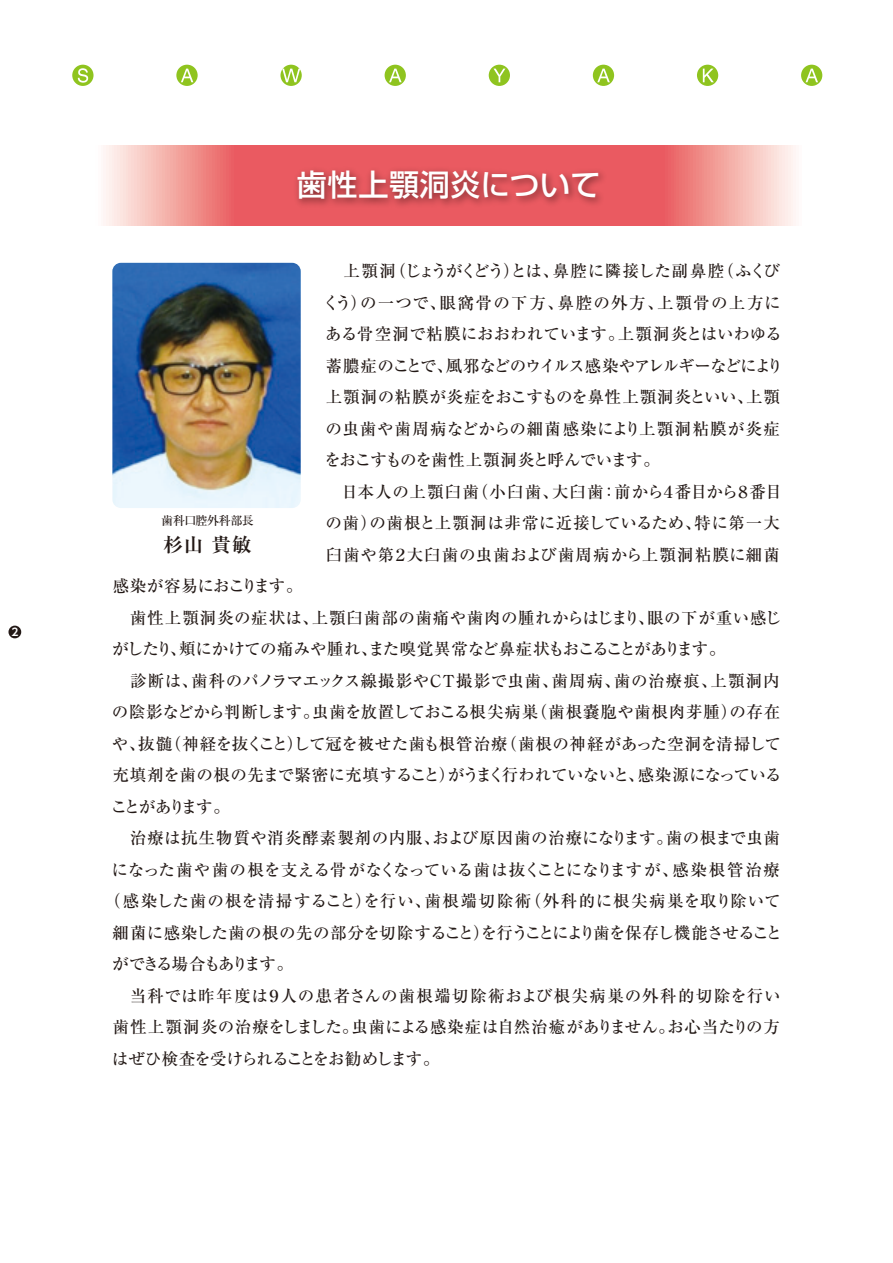
<style>
.page{position:relative;width:893px;height:1263px;background:#fff}
.page>*{position:absolute;margin:0;border:0;box-sizing:border-box;transform-origin:0 0}
.t1{font:500 30px "Shin Go Pro";letter-spacing:.025em;color:#fff}
.t2{font:700 19.5px "Ryumin Pro";color:#231916}
.t3{font:500 16.5px/31.5px "Ryumin Pro";letter-spacing:.015em;color:#231916}
.t4{font:500 16.5px/31.5px "Ryumin Pro";letter-spacing:-.035em;color:#231916}
.t5{font:500 16.5px "Ryumin Pro";letter-spacing:.055em;color:#231916}
.t6{font:500 16.5px/31.5px "Ryumin Pro";letter-spacing:-.005em;color:#231916}
.t7{font:500 16.5px/31.5px "Ryumin Pro";letter-spacing:.045em;color:#231916}
.t8{font:500 16.5px/31.5px "Ryumin Pro";letter-spacing:-.03em;color:#231916}
.t9{font:500 16.5px "Ryumin Pro";letter-spacing:-.04em;color:#231916}
.t10{font:500 16.5px "Ryumin Pro";letter-spacing:.06em;color:#231916}
.t11{font:500 16.5px "Ryumin Pro";letter-spacing:-.08em;color:#231916}
.t12{font:500 16.5px "Ryumin Pro";letter-spacing:-.01em;color:#231916}
.t13{font:500 16.5px "Ryumin Pro";letter-spacing:-.05em;color:#231916}
.t14{font:500 16.5px "Ryumin Pro";letter-spacing:-.11em;color:#231916}
.t15{font:500 16.5px "Ryumin Pro";letter-spacing:-.095em;color:#231916}
.t16{font:500 16.5px "Ryumin Pro";letter-spacing:.065em;color:#231916}
.t17{font:500 16.5px "Ryumin Pro";letter-spacing:-.045em;color:#231916}
.t18{font:500 16.5px "Ryumin Pro";letter-spacing:-.025em;color:#231916}
.t19{font:500 16.5px "Ryumin Pro";letter-spacing:.085em;color:#231916}
.t20{font:500 12px "Ryumin Pro";letter-spacing:-.04em;color:#231916}
.t21{font:700 10.5px "UD Shin Go Pro De";color:#fff}
</style>
<div class="page">
<div style="left:72px;top:65px;width:22px;height:21px;background:#8fc41f;border-radius:50%"></div>
<svg style="left:78px;top:68px;width:10px;height:15px"></svg>
<svg style="left:176px;top:65px;width:22px;height:21px"></svg>
<svg style="left:181px;top:69px;width:12px;height:13px"></svg>
<svg style="left:280px;top:65px;width:22px;height:21px"></svg>
<svg style="left:282px;top:69px;width:18px;height:13px"></svg>
<div style="left:385px;top:65px;width:21px;height:21px;background:#8fc41f;border-radius:50%"></div>
<svg style="left:389px;top:69px;width:13px;height:13px"></svg>
<div style="left:489px;top:65px;width:21px;height:21px;background:#8fc41f;border-radius:50%"></div>
<svg style="left:493px;top:69px;width:12px;height:13px"></svg>
<div style="left:593px;top:65px;width:21px;height:21px;background:#8fc41f;border-radius:50%"></div>
<svg style="left:597px;top:69px;width:13px;height:13px"></svg>
<svg style="left:697px;top:65px;width:21px;height:21px"></svg>
<svg style="left:703px;top:69px;width:11px;height:13px"></svg>
<div style="left:801px;top:65px;width:21px;height:21px;background:#8fc41f;border-radius:50%"></div>
<svg style="left:806px;top:69px;width:12px;height:13px"></svg>
<div style="left:8px;top:626px;width:13px;height:12px;background:#231916;border-radius:50%"></div>
<img style="left:112px;top:263px;width:189px;height:245px">
<svg style="left:103px;top:150px;width:693px;height:71px;background:#ef8a8b"></svg>
<svg style="left:103px;top:146px;width:693px;height:4px;background:#ed797c"></svg>
<svg style="left:103px;top:221px;width:693px;height:4px;background:#ed797c"></svg>
<img style="left:289px;top:161px;width:324px;height:53px">
<p class="t21" style="left:11px;top:624px;width:8px">2</p>
<h1 class="t1" style="left:297px;top:160px;width:305px">歯性上顎洞炎について</h1>
<p class="t15" style="left:389px;top:258px;width:171px">（じょうがくどうとは、</p>
<p class="t3" style="left:503px;top:254px;width:18px">）</p>
<p class="t3" style="left:717px;top:254px;width:64px">（ふくび</p>
<p class="t7" style="left:553px;top:254px;width:173px">鼻腔に隣接した副鼻腔</p>
<p class="t3" style="left:344px;top:254px;width:54px">上顎洞</p>
<p class="t3" style="left:323px;top:286px;width:46px">くう）</p>
<p class="t3" style="left:557px;top:286px;width:108px">鼻腔の外方、</p>
<p class="t3" style="left:440px;top:286px;width:126px">眼窩骨の下方、</p>
<p class="t19" style="left:657px;top:290px;width:125px">上顎骨の上方に</p>
<p class="t3" style="left:360px;top:286px;width:88px">の一つで、</p>
<p class="t6" style="left:618px;top:317px;width:166px">上顎洞炎とはいわゆる</p>
<p class="t8" style="left:446px;top:317px;width:339px;text-indent:-121px">ある骨空洞で粘膜におおわれています。<br>風邪などのウイルス感染やアレルギーなどにより</p>
<p class="t18" style="left:326px;top:353px;width:129px">蓄膿症のことで、</p>
<p class="t20" style="left:161px;top:511px;width:94px">歯科口腔外科部長</p>
<p class="t2" style="left:164px;top:530px;width:90px">杉山貴敏</p>
<p class="t4" style="left:112px;top:569px;width:192px">感染が容易におこります。</p>
<p class="t3" style="left:326px;top:380px;width:429px">上顎洞の粘膜が炎症をおこすものを鼻性上顎洞炎といい、</p>
<p class="t5" style="left:325px;top:416px;width:456px">の虫歯や歯周病などからの細菌感染により上顎洞粘膜が炎症</p>
<p class="t13" style="left:324px;top:447px;width:337px">をおこすものを歯性上顎洞炎と呼んでいます。</p>
<p class="t3" style="left:735px;top:475px;width:49px">８番目</p>
<p class="t3" style="left:746px;top:380px;width:35px">上顎</p>
<p class="t3" style="left:472px;top:475px;width:89px">（小臼歯、</p>
<p class="t3" style="left:660px;top:475px;width:79px">４番目から</p>
<p class="t3" style="left:614px;top:475px;width:51px">前から</p>
<p class="t16" style="left:326px;top:479px;width:155px">　日本人の上顎臼歯</p>
<p class="t3" style="left:552px;top:475px;width:53px">大臼歯</p>
<p class="t3" style="left:601px;top:475px;width:18px">：</p>
<p class="t7" style="left:325px;top:506px;width:456px">の歯）<br>臼歯や第２大臼歯の虫歯および歯周病から上顎洞粘膜に細菌</p>
<p class="t3" style="left:369px;top:506px;width:334px">の歯根と上顎洞は非常に近接しているため、</p>
<p class="t3" style="left:694px;top:506px;width:87px">特に第一大</p>
<p class="t10" style="left:112px;top:605px;width:208px">　歯性上顎洞炎の症状は、</p>
<p class="t3" style="left:312px;top:601px;width:471px">上顎臼歯部の歯痛や歯肉の腫れからはじまり眼の下が重い感じ</p>
<p class="t3" style="left:638px;top:601px;width:18px">、</p>
<p class="t11" style="left:368px;top:636px;width:359px">また嗅覚異常など鼻症状もおこることがあります。</p>
<p class="t6" style="left:112px;top:632px;width:267px">がしたり頬にかけての痛みや腫れ、</p>
<p class="t3" style="left:170px;top:632px;width:18px">、</p>
<p class="t12" style="left:191px;top:668px;width:369px">歯科のパノラマエックス線撮影やＣＴ撮影で虫歯、</p>
<p class="t3" style="left:710px;top:664px;width:71px">上顎洞内</p>
<p class="t3" style="left:614px;top:664px;width:105px">歯の治療痕、</p>
<p class="t3" style="left:552px;top:664px;width:71px">歯周病、</p>
<p class="t3" style="left:112px;top:664px;width:87px">　診断は、</p>
<p class="t5" style="left:531px;top:699px;width:208px">（歯根嚢胞や歯根肉芽腫）</p>
<p class="t3" style="left:729px;top:695px;width:52px">の存在</p>
<p class="t9" style="left:112px;top:699px;width:209px">の陰影などから判断します。</p>
<p class="t9" style="left:312px;top:699px;width:228px">虫歯を放置しておこる根尖病巣</p>
<p class="t4" style="left:165px;top:727px;width:344px">（神経を抜くことして冠を被せた歯も根管治療</p>
<p class="t3" style="left:287px;top:727px;width:18px">）</p>
<p class="t3" style="left:501px;top:727px;width:282px">（歯根の神経があった空洞を清掃して</p>
<p class="t3" style="left:138px;top:727px;width:35px">抜髄</p>
<p class="t3" style="left:112px;top:727px;width:35px">や、</p>
<p class="t9" style="left:448px;top:762px;width:198px">がうまく行われていないと、</p>
<p class="t6" style="left:111px;top:758px;width:346px">充填剤を歯の根の先まで緊密に充填すること）ことがあります。</p>
<p class="t17" style="left:637px;top:762px;width:146px">感染源になっている</p>
<p class="t10" style="left:112px;top:825px;width:329px">　治療は抗生物質や消炎酵素製剤の内服、</p>
<p class="t3" style="left:666px;top:821px;width:116px">歯の根まで虫歯</p>
<p class="t3" style="left:432px;top:821px;width:242px">および原因歯の治療になります。</p>
<p class="t3" style="left:672px;top:853px;width:109px">感染根管治療</p>
<p class="t3" style="left:525px;top:853px;width:258px;text-indent:-413px">になった歯や歯の根を支える骨がなくなっている歯は抜くことになりますが、<br>（外科的に根尖病巣を取り除いて</p>
<p class="t4" style="left:112px;top:884px;width:671px;text-indent:243px">）<br>細菌に感染した歯の根の先の部分を切除することを行うことにより歯を保存し機能させること</p>
<p class="t3" style="left:104px;top:884px;width:329px">（感染した歯の根を清掃することを行い、</p>
<p class="t3" style="left:425px;top:884px;width:108px">歯根端切除術</p>
<p class="t3" style="left:473px;top:916px;width:18px">）</p>
<p class="t14" style="left:112px;top:951px;width:182px">ができる場合もあります。</p>
<p class="t5" style="left:130px;top:983px;width:652px">当科では昨年度は９人の患者さんの歯根端切除術および根尖病巣の外科的切除を行い</p>
<p class="t3" style="left:667px;top:1010px;width:114px">お心当たりの方</p>
<p class="t3" style="left:351px;top:1010px;width:325px">虫歯による感染症は自然治癒がありません。</p>
<p class="t4" style="left:112px;top:1010px;width:329px">歯性上顎洞炎の治療をしました。<br>はぜひ検査を受けられることをお勧めします。</p>
</div>
